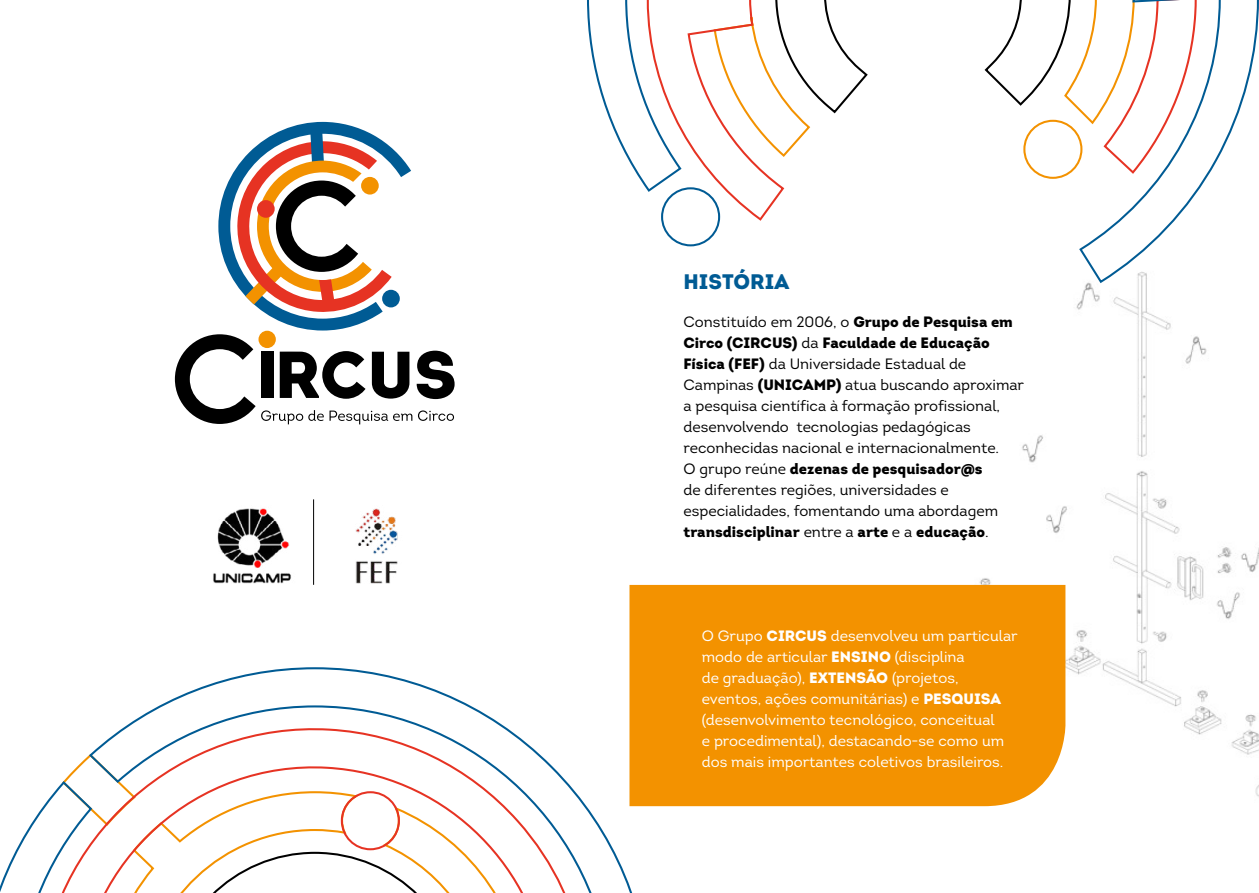
<style>
.page{position:relative;width:1259px;height:893px;background:#fff}
.page>*{position:absolute;margin:0;border:0;box-sizing:border-box;transform-origin:0 0}
.t1{font:900 21px "Intro";color:#005b94}
.t2{font:15px/21px "Intro";color:#000}
.t3{font:15px/21px "Intro";color:#fff}
.s1{font-weight:900}
</style>
<div class="page">
<svg style="left:0;top:667px;width:652px;height:226px"></svg>
<div style="left:341px;top:791px;width:59px;height:59px;border:2px solid #e63323;border-radius:50%"></div>
<svg style="left:175px;top:138px;width:279px;height:286px"></svg>
<img style="left:355px;top:508px;width:43px;height:76px">
<img style="left:213px;top:508px;width:78px;height:76px">
<hr style="left:313px;top:499px;width:1px;height:86px;background:#000">
<img style="left:929px;top:285px;width:330px;height:512px">
<div style="left:629px;top:585px;width:436px;height:221px;background:#f39200"></div>
<div style="left:1006px;top:257px;width:35px;height:40px;background:#fff"></div>
<div style="left:1019px;top:311px;width:33px;height:33px;background:#fff"></div>
<svg style="left:267px;top:121px;width:187px;height:37px"></svg>
<svg style="left:587px;top:0;width:672px;height:285px"></svg>
<h1 class="t1" style="left:683px;top:268px;width:107px">HISTÓRIA</h1>
<p class="t2" style="left:683px;top:311px;width:342px">Constituído em 2006, o <span class="s1">Grupo de Pesquisa em Circo (CIRCUS)</span> da <span class="s1">Faculdade de Educação Física (FEF)</span> da Universidade Estadual de Campinas <span class="s1">(UNICAMP)</span> atua buscando aproximar a pesquisa científica à formação profissional, desenvolvendo tecnologias pedagógicas reconhecidas nacional e internacionalmente.<br>O grupo reúne <span class="s1">dezenas de pesquisador@s<br></span>de diferentes regiões, universidades e especialidades, fomentando uma abordagem <span class="s1">transdisciplinar</span> entre a <span class="s1">arte</span> e a <span class="s1">educação</span>.</p>
<p class="t3" style="left:702px;top:625px;width:317px">O Grupo <span class="s1">CIRCUS</span> desenvolveu um particular modo de articular <span class="s1">ENSINO</span> (disciplina<br>de graduação), <span class="s1">EXTENSÃO</span> (projetos, eventos, ações comunitárias) e <span class="s1">PESQUISA </span>(desenvolvimento tecnológico, conceitual<br>e procedimental), destacando-se como um dos mais importantes coletivos brasileiros.</p>
</div>
